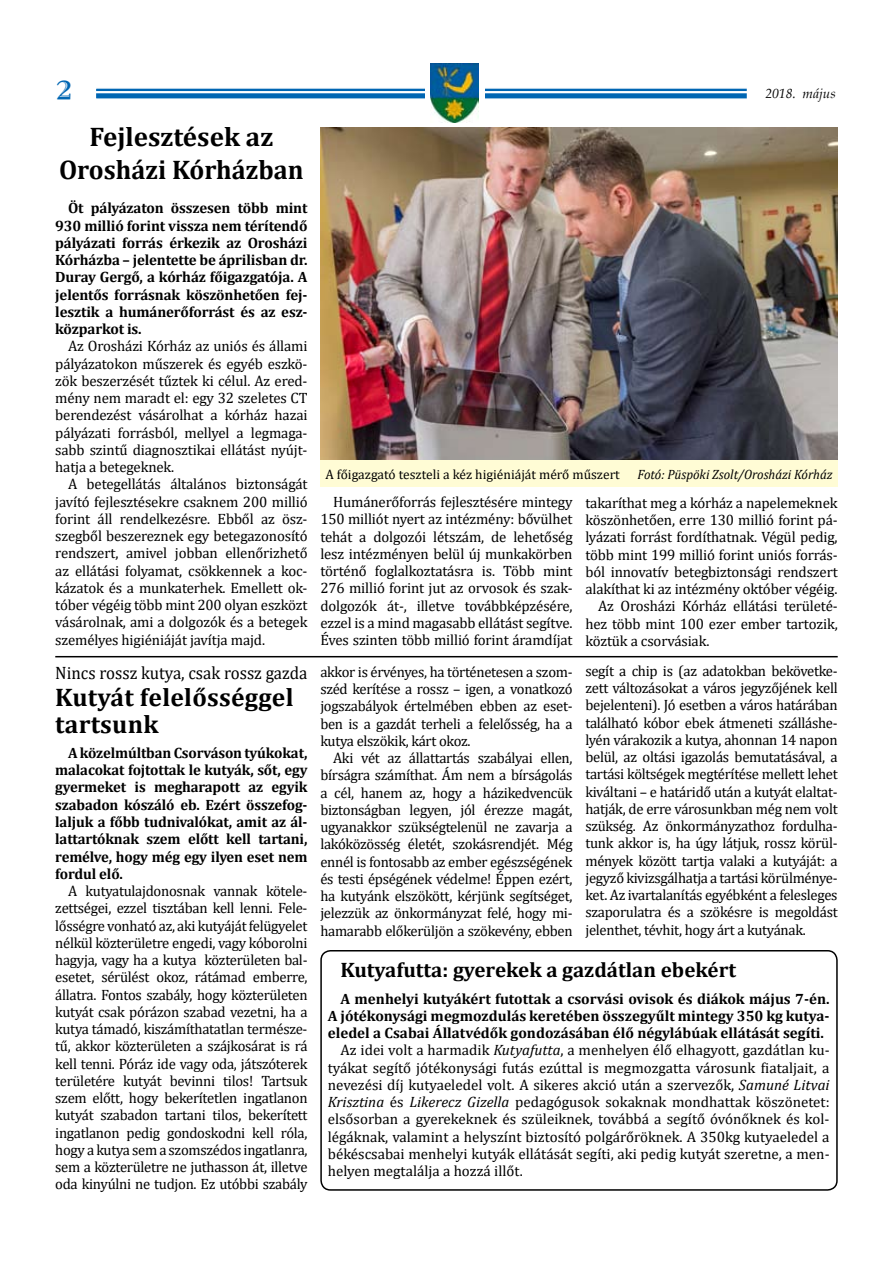
<style>
.page{position:relative;width:893px;height:1263px;background:#fff}
.page>*{position:absolute;margin:0;border:0;box-sizing:border-box;transform-origin:0 0}
.t1{font:700 27px/32.4px "Cambria";color:#000;text-align:center}
.t2{font:700 27px "Garamond Handtooled PFL";color:#0066b3}
.t3{font:700 25.5px/27px "Cambria";letter-spacing:.01em;color:#000}
.t4{font:700 21px "Cambria";color:#000}
.t5{font:18px "Cambria";color:#000;scale:.94 1}
.t6{font:15px/17.2px "Cambria";letter-spacing:-.01em;color:#000;text-align:justify}
.t7{font:700 15px/17.2px "Cambria";color:#000;text-align:justify}
.t8{font:13.5px "Cambria";color:#000}
.t9{font:italic 13.5px "Cambria";color:#000;scale:.95 1}
.t10{font:italic 13.5px "Book Antiqua";color:#000}
.s1{font-style:italic}
</style>
<div class="page">
<svg style="left:96px;top:88px;width:651px;height:11px;background:#2c80c0"></svg>
<hr style="left:60px;top:91px;width:790px;height:2px;background:#fff">
<div style="left:425px;top:69px;width:59px;height:45px;background:#fff"></div>
<img style="left:430px;top:63px;width:49px;height:60px">
<div style="left:320px;top:950px;width:518px;height:241px;border:2px solid #000;border-radius:9px"></div>
<div style="left:320px;top:459px;width:518px;height:28px;background:#fffcd5"></div>
<hr style="left:55px;top:656px;width:783px;height:1px;background:#000">
<img style="left:320px;top:128px;width:518px;height:332px">
<h1 class="t2" style="left:56px;top:74px;width:17px">2</h1>
<p class="t10" style="left:765px;top:84px;width:72px">2018. május</p>
<h1 class="t1" style="left:59px;top:120px;width:246px">Fejlesztések az<br>Orosházi Kórházban</h1>
<p class="t7" style="left:55px;top:199px;width:254px;text-indent:13px">Öt pályázaton összesen több mint 930 millió forint vissza nem térítendő pályázati forrás érkezik az Orosházi Kórházba – jelentette be áprilisban dr.<br>Duray Gergő, a kórház főigazgatója. A jelentős forrásnak köszönhetően fej&shy;lesztik a humánerőforrást és az esz&shy;közparkot is.</p>
<p class="t6" style="left:55px;top:338px;width:254px;text-indent:13px">Az Orosházi Kórház az uniós és állami pályázatokon műszerek és egyéb eszkö&shy;zök beszerzését tűztek ki célul. Az ered&shy;mény nem maradt el: egy 32 szeletes CT berendezést vásárolhat a kórház hazai pályázati forrásból, mellyel a legmaga&shy;sabb szintű diagnosztikai ellátást nyújt&shy;hatja a betegeknek.</p>
<p class="t6" style="left:55px;top:476px;width:254px;text-indent:13px">A betegellátás általános biztonságát javító fejlesztésekre csaknem 200 millió forint áll rendelkezésre. Ebből az ös - szegből beszereznek egy betegazonosító rendszert, amivel jobban ellenőrizhető az ellátási folyamat, csökkennek a koc&shy;kázatok és a munkaterhek. Emellett ok&shy;tóber végéig több mint 200 olyan eszközt vásárolnak, ami a dolgozók és a betegek személyes higiéniáját javítja majd.</p>
<p class="t5" style="left:55px;top:662px;width:270px">Nincs rossz kutya, csak rossz gazda</p>
<h2 class="t3" style="left:55px;top:683px;width:240px">Kutyát felelősséggel tartsunk</h2>
<p class="t7" style="left:55px;top:744px;width:254px;text-indent:13px">A közelmúltban Csorváson tyúkokat, malacokat fojtottak le kutyák, sőt, egy gyermeket is megharapott az egyik szabadon kószáló eb. Ezért összefog&shy;laljuk a főbb tudnivalókat, amit az ál&shy;lattartóknak szem előtt kell tartani, remélve, hogy még egy ilyen eset nem fordul elő.</p>
<p class="t6" style="left:55px;top:882px;width:254px;text-indent:13px">A kutyatulajdonosnak vannak kötele&shy;zettségei, ezzel tisztában kell lenni. Fele&shy;lősségre vonható az, aki kutyáját felügyelet nélkül közterületre engedi, vagy kóborolni hagyja, vagy ha a kutya közterületen bal&shy;esetet, sérülést okoz, rátámad emberre, állatra. Fontos szabály, hogy közterületen kutyát csak pórázon szabad vezetni, ha a kutya támadó, kiszámíthatatlan természe&shy;tű, akkor közterületen a szájkosárat is rá kell tenni. Póráz ide vagy oda, játszóterek területére kutyát bevinni tilos! Tartsuk szem előtt, hogy bekerítetlen ingatlanon kutyát szabadon tartani tilos, bekerített ingatlanon pedig gondoskodni kell róla, hogy a kutya sem a szomszédos ingatlanra, sem a közterületre ne juthasson át, illetve oda kinyúlni ne tudjon. Ez utóbbi szabály</p>
<p class="t8" style="left:325px;top:466px;width:296px">A főigazgató teszteli a kéz higiéniáját mérő műszert</p>
<p class="t9" style="left:638px;top:465px;width:207px">Fotó: Püspöki Zsolt/Orosházi Kórház</p>
<p class="t6" style="left:320px;top:493px;width:254px;text-indent:13px">Humánerőforrás fejlesztésére mintegy 150 milliót nyert az intézmény: bővülhet tehát a dolgozói létszám, de lehetőség lesz intézményen belül új munkakörben történő foglalkoztatásra is. Több mint 276 millió forint jut az orvosok és szak&shy;dolgozók át-, illetve továbbképzésére, ezzel is a mind magasabb ellátást segítve.<br>Éves szinten több millió forint áramdíjat</p>
<p class="t6" style="left:585px;top:494px;width:254px">takaríthat meg a kórház a napelemeknek</p>
<p class="t6" style="left:585px;top:511px;width:254px">köszönhetően, erre 130 millió forint pá-</p>
<p class="t6" style="left:585px;top:528px;width:254px">lyázati forrást fordíthatnak. Végül pedig,</p>
<p class="t6" style="left:585px;top:546px;width:254px">több mint 199 millió forint uniós forrás-</p>
<p class="t6" style="left:585px;top:563px;width:254px">ból innovatív betegbiztonsági rendszert</p>
<p class="t6" style="left:585px;top:580px;width:254px">alakíthat ki az intézmény október végéig.</p>
<p class="t6" style="left:598px;top:597px;width:241px">Az Orosházi Kórház ellátási területé-</p>
<p class="t6" style="left:585px;top:615px;width:254px">hez több mint 100 ezer ember tartozik,</p>
<p class="t6" style="left:585px;top:632px;width:126px">köztük a csorvásiak.</p>
<p class="t6" style="left:585px;top:662px;width:254px">segít a chip is (az adatokban bekövetke&shy;zett változásokat a város jegyzőjének kell bejelenteni). Jó esetben a város határában található kóbor ebek átmeneti szálláshe&shy;lyén várakozik a kutya, ahonnan 14 napon belül, az oltási igazolás bemutatásával, a tartási költségek megtérítése mellett lehet kiváltani – e határidő után a kutyát elaltat&shy;hatják, de erre városunkban még nem volt szükség. Az önkormányzathoz fordulha&shy;tunk akkor is, ha úgy látjuk, rossz körül&shy;mények között tartja valaki a kutyáját: a jegyző kivizsgálhatja a tartási körülménye&shy;ket. Az ivartalanítás egyébként a felesleges szaporulatra és a szökésre is megoldást jelenthet, tévhit, hogy árt a kutyának.</p>
<p class="t6" style="left:320px;top:663px;width:254px">akkor is érvényes, ha történetesen a szom&shy;széd kerítése a rossz – igen, a vonatkozó jogszabályok értelmében ebben az eset&shy;ben is a gazdát terheli a felelősség, ha a kutya elszökik, kárt okoz.</p>
<p class="t6" style="left:320px;top:749px;width:254px;text-indent:13px">Aki vét az állattartás szabályai ellen, bírságra számíthat. Ám nem a bírságolás a cél, hanem az, hogy a házikedvencük biztonságban legyen, jól érezze magát, ugyanakkor szükségtelenül ne zavarja a lakóközösség életét, szokásrendjét. Még ennél is fontosabb az ember egészségének és testi épségének védelme! Éppen ezért, ha kutyánk elszökött, kérjünk segítséget, jelezzük az önkormányzat felé, hogy mi&shy;hamarabb előkerüljön a szökevény, ebben</p>
<h3 class="t4" style="left:341px;top:955px;width:397px">Kutyafutta: gyerekek a gazdátlan ebekért</h3>
<p class="t7" style="left:341px;top:989px;width:491px">A menhelyi kutyákért futottak a csorvási ovisok és diákok május 7-én.</p>
<p class="t7" style="left:328px;top:1007px;width:503px">A jótékonysági megmozdulás keretében összegyűlt mintegy 350 kg kutya-</p>
<p class="t7" style="left:328px;top:1024px;width:498px">eledel a Csabai Állatvédők gondozásában élő négylábúak ellátását segíti.</p>
<p class="t6" style="left:341px;top:1041px;width:491px">Az idei volt a harmadik <span class="s1">Kutyafutta</span>, a menhelyen élő elhagyott, gazdátlan ku-</p>
<p class="t6" style="left:328px;top:1059px;width:503px">tyákat segítő jótékonysági futás ezúttal is megmozgatta városunk fiataljait, a</p>
<p class="t6" style="left:328px;top:1076px;width:503px">nevezési díj kutyaeledel volt. A sikeres akció után a szervezők, <span class="s1">Samuné Litvai</span></p>
<p class="t6" style="left:328px;top:1093px;width:503px"><span class="s1">Krisztina</span> és <span class="s1">Likerecz Gizella</span> pedagógusok sokaknak mondhattak köszönetet:</p>
<p class="t6" style="left:328px;top:1110px;width:503px">elsősorban a gyerekeknek és szüleiknek, továbbá a segítő óvónőknek és kol-</p>
<p class="t6" style="left:328px;top:1128px;width:503px">légáknak, valamint a helyszínt biztosító polgárőröknek. A 350kg kutyaeledel a</p>
<p class="t6" style="left:328px;top:1145px;width:503px">békéscsabai menhelyi kutyák ellátását segíti, aki pedig kutyát szeretne, a men-</p>
<p class="t6" style="left:328px;top:1162px;width:197px">helyen megtalálja a hozzá illőt.</p>
</div>
